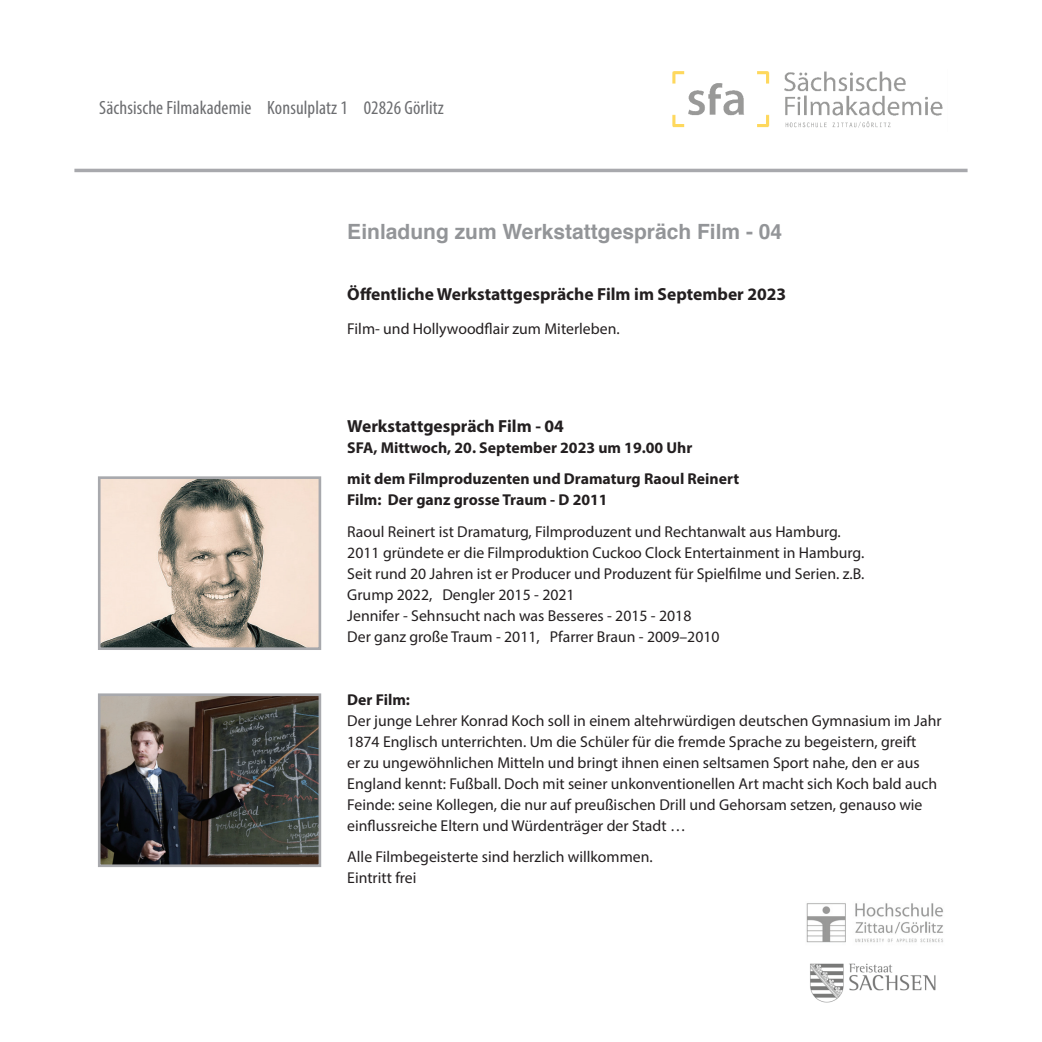
<style>
.page{position:relative;width:1042px;height:1042px;background:#fff}
.page>*{position:absolute;margin:0;border:0;box-sizing:border-box;transform-origin:0 0}
.t1{font:700 21px "Helvetica";color:#939598}
.t2{font:condensed 19.25px "Myriad Pro";letter-spacing:.005em;color:#6c6d70}
.t3{font:700 17.5px "Myriad Pro";color:#231f20}
.t4{font:15.75px/21px "Myriad Pro";color:#231f20}
.t5{font:700 15.75px/31.5px "Myriad Pro";color:#231f20}
</style>
<div class="page">
<img style="left:672px;top:71px;width:271px;height:57px">
<hr style="left:74px;top:169px;width:893px;height:3px;background:#a8a9ad">
<img style="left:102px;top:697px;width:215px;height:166px">
<div style="left:98px;top:693px;width:223px;height:174px;border:3px solid #a8a9ad"></div>
<img style="left:102px;top:480px;width:215px;height:166px">
<div style="left:98px;top:476px;width:223px;height:174px;border:3px solid #a8a9ad"></div>
<img style="left:806px;top:903px;width:138px;height:40px">
<img style="left:810px;top:963px;width:126px;height:40px">
<p class="t2" style="left:99px;top:96px;width:346px">Sächsische Filmakademie Konsulplatz 1 02826 Görlitz</p>
<h1 class="t1" style="left:347px;top:215px;width:436px">Einladung zum Werkstattgespräch Film - 04</h1>
<p class="t3" style="left:347px;top:283px;width:440px">Öffentliche Werkstattgespräche Film im September 2023</p>
<p class="t4" style="left:347px;top:317px;width:274px">Film- und Hollywoodflair zum Miterleben.</p>
<p class="t3" style="left:347px;top:414px;width:218px">Werkstattgespräch Film - 04</p>
<p class="t5" style="left:347px;top:431px;width:393px">SFA, Mittwoch, 20. September 2023 um 19.00 Uhr<br>mit dem Filmproduzenten und Dramaturg Raoul Reinert</p>
<p class="t5" style="left:347px;top:483px;width:262px">Film: Der ganz grosse Traum - D 2011</p>
<p class="t4" style="left:347px;top:520px;width:518px">Raoul Reinert ist Dramaturg, Filmproduzent und Rechtanwalt aus Hamburg.<br>2011 gründete er die Filmproduktion Cuckoo Clock Entertainment in Hamburg.<br>Seit rund 20 Jahren ist er Producer und Produzent für Spielfilme und Serien. z.B.<br>Grump 2022, Dengler 2015 - 2021<br>Jennifer - Sehnsucht nach was Besseres - 2015 - 2018<br>Der ganz große Traum - 2011, Pfarrer Braun - 2009–2010</p>
<p class="t5" style="left:347px;top:683px;width:64px">Der Film:</p>
<p class="t4" style="left:347px;top:709px;width:596px">Der junge Lehrer Konrad Koch soll in einem altehrwürdigen deutschen Gymnasium im Jahr 1874 Englisch unterrichten. Um die Schüler für die fremde Sprache zu begeistern, greift<br>er zu ungewöhnlichen Mitteln und bringt ihnen einen seltsamen Sport nahe, den er aus England kennt: Fußball. Doch mit seiner unkonventionellen Art macht sich Koch bald auch Feinde: seine Kollegen, die nur auf preußischen Drill und Gehorsam setzen, genauso wie einflussreiche Eltern und Würdenträger der Stadt …</p>
<p class="t4" style="left:347px;top:846px;width:307px">Alle Filmbegeisterte sind herzlich willkommen.<br>Eintritt frei</p>
</div>
